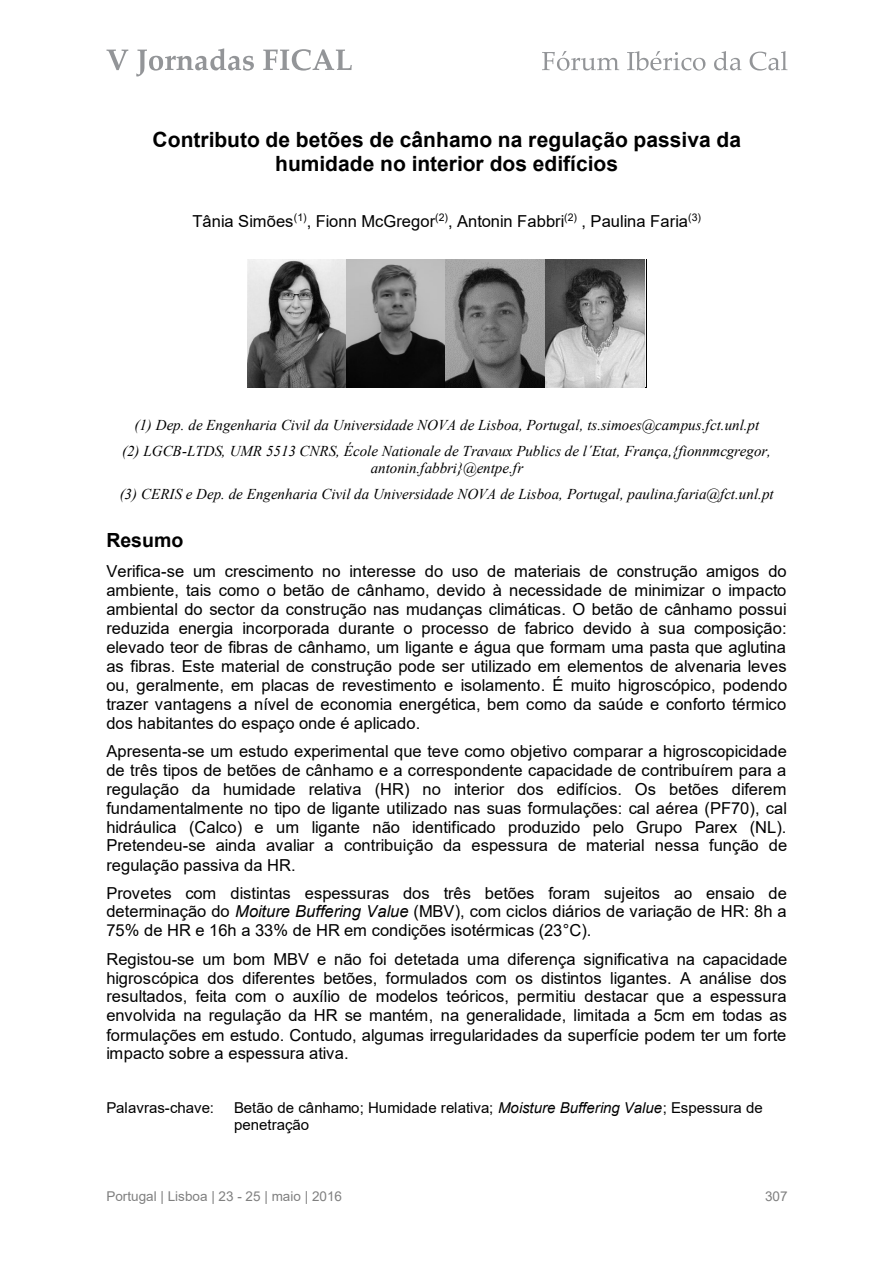
<style>
.page{position:relative;width:894px;height:1263px;background:#fff}
.page>*{position:absolute;margin:0;border:0;box-sizing:border-box;transform-origin:0 0}
.t1{font:700 21px/24.3px "Arial";color:#000;text-align:center}
.t2{font:700 19.5px "Arial";color:#000}
.t3{font:16.5px/19px "Arial";letter-spacing:.005em;color:#000;text-align:justify}
.t4{font:italic 15px/26.4px "Times New Roman";color:#000;text-align:center}
.t5{font:15px/17.4px "Arial";letter-spacing:.005em;color:#000}
.t6{font:13.5px "Arial";color:#808080}
.s1{font-style:italic}
</style>
<div class="page">
<svg style="left:643px;top:261px;width:2px;height:126px"></svg>
<hr style="left:546px;top:259px;width:99px;height:1px;background:#000">
<hr style="left:546px;top:260px;width:99px;height:1px;background:#f2f2f2">
<hr style="left:248px;top:387px;width:99px;height:1px;background:#000">
<hr style="left:347px;top:387px;width:99px;height:1px;background:#000">
<hr style="left:447px;top:387px;width:99px;height:1px;background:#000">
<hr style="left:546px;top:387px;width:99px;height:1px;background:#000">
<hr style="left:645px;top:260px;width:1px;height:127px;background:#000">
<img style="left:247px;top:259px;width:396px;height:128px">
<svg style="left:542px;top:51px;width:245px;height:20px"></svg>
<svg style="left:106px;top:48px;width:245px;height:28px"></svg>
<p class="t1" style="left:152px;top:129px;width:589px">Contributo de betões de cânhamo na regulação passiva da humidade no interior dos edifícios</p>
<p class="t3" style="left:192px;top:213px;width:509px">Tânia Simões<sup>(1)</sup>, Fionn McGregor<sup>(2)</sup>, Antonin Fabbri<sup>(2)</sup> , Paulina Faria<sup>(3)</sup></p>
<p class="t4" style="left:122px;top:413px;width:650px">(1) Dep. de Engenharia Civil da Universidade NOVA de Lisboa, Portugal, ts.simoes@campus.fct.unl.pt<br>(2) LGCB-LTDS, UMR 5513 CNRS, École Nationale de Travaux Publics de l´Etat, França,{fionnmcgregor,</p>
<p class="t4" style="left:120px;top:456px;width:655px">antonin.fabbri}@entpe.fr<br>(3) CERIS e Dep. de Engenharia Civil da Universidade NOVA de Lisboa, Portugal, paulina.faria@fct.unl.pt</p>
<p class="t2" style="left:106px;top:533px;width:78px">Resumo</p>
<p class="t3" style="left:106px;top:563px;width:682px">Verifica-se um crescimento no interesse do uso de materiais de construção amigos do ambiente, tais como o betão de cânhamo, devido à necessidade de minimizar o impacto ambiental do sector da construção nas mudanças climáticas. O betão de cânhamo possui reduzida energia incorporada durante o processo de fabrico devido à sua composição: elevado teor de fibras de cânhamo, um ligante e água que formam uma pasta que aglutina as fibras. Este material de construção pode ser utilizado em elementos de alvenaria leves ou, geralmente, em placas de revestimento e isolamento. É muito higroscópico, podendo trazer vantagens a nível de economia energética, bem como da saúde e conforto térmico dos habitantes do espaço onde é aplicado.</p>
<p class="t3" style="left:106px;top:743px;width:682px">Apresenta-se um estudo experimental que teve como objetivo comparar a higroscopicidade de três tipos de betões de cânhamo e a correspondente capacidade de contribuírem para a regulação da humidade relativa (HR) no interior dos edifícios. Os betões diferem fundamentalmente no tipo de ligante utilizado nas suas formulações: cal aérea (PF70), cal hidráulica (Calco) e um ligante não identificado produzido pelo Grupo Parex (NL).<br>Pretendeu-se ainda avaliar a contribuição da espessura de material nessa função de regulação passiva da HR.</p>
<p class="t3" style="left:106px;top:885px;width:681px">Provetes com distintas espessuras dos três betões foram sujeitos ao ensaio de determinação do <span class="s1">Moiture Buffering Value</span> (MBV), com ciclos diários de variação de HR: 8h a 75% de HR e 16h a 33% de HR em condições isotérmicas (23°C).</p>
<p class="t3" style="left:106px;top:951px;width:682px">Registou-se um bom MBV e não foi detetada uma diferença significativa na capacidade higroscópica dos diferentes betões, formulados com os distintos ligantes. A análise dos resultados, feita com o auxílio de modelos teóricos, permitiu destacar que a espessura envolvida na regulação da HR se mantém, na generalidade, limitada a 5cm em todas as formulações em estudo. Contudo, algumas irregularidades da superfície podem ter um forte impacto sobre a espessura ativa.</p>
<p class="t5" style="left:106px;top:1100px;width:109px">Palavras-chave:</p>
<p class="t5" style="left:234px;top:1100px;width:530px">Betão de cânhamo; Humidade relativa; <span class="s1">Moisture Buffering Value</span>; Espessura de penetração</p>
<p class="t6" style="left:106px;top:1190px;width:237px">Portugal | Lisboa | 23 - 25 | maio | 2016</p>
<p class="t6" style="left:764px;top:1190px;width:24px">307</p>
</div>
